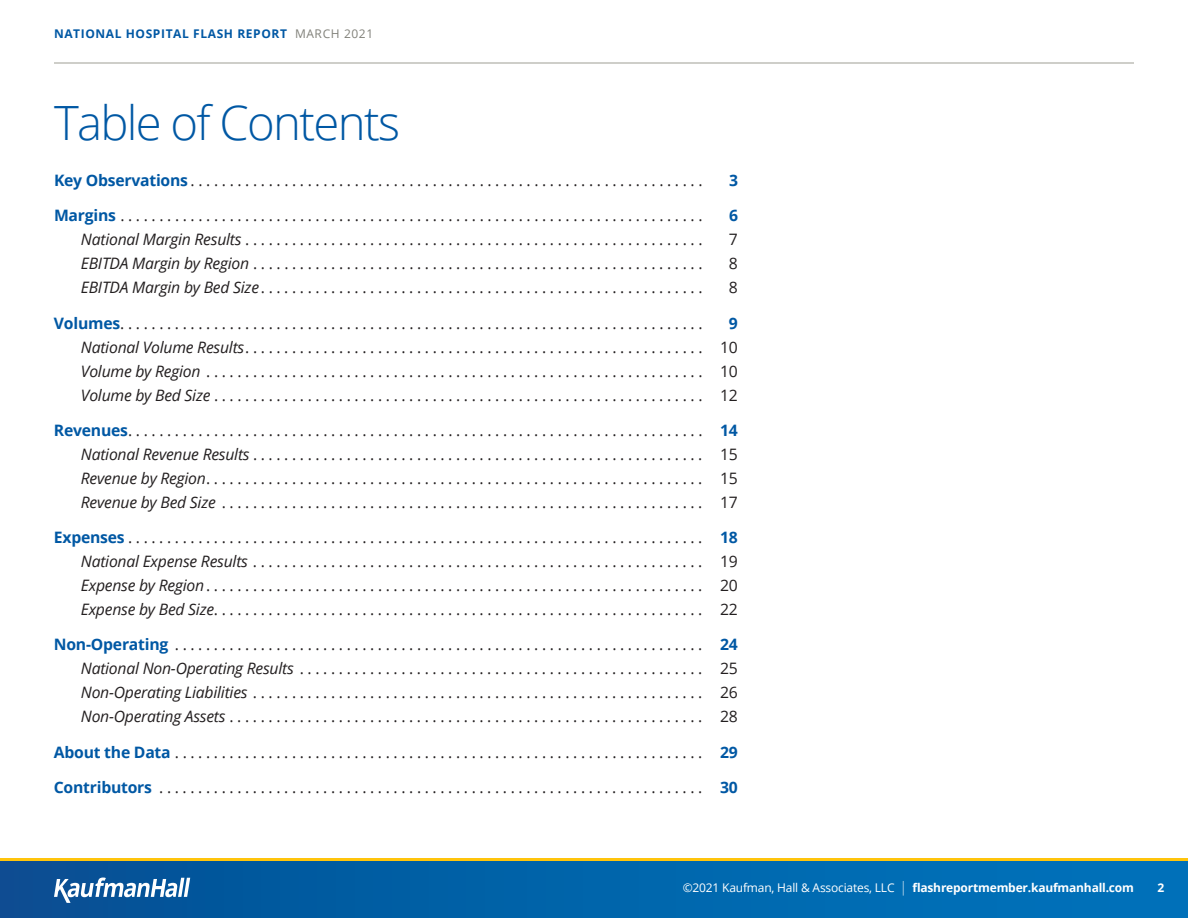
<style>
.page{position:relative;width:1188px;height:918px;background:#fff}
.page>*{position:absolute;margin:0;border:0;box-sizing:border-box;transform-origin:0 0}
.t1{font:300 47.25px "Open Sans";letter-spacing:-.035em;color:#0058a4}
.t2{font:15.75px/24px "Open Sans";letter-spacing:-.015em;color:#231f20;text-align:justify}
.t3{font:700 15.75px "Open Sans";color:#0058a4}
.t4{font:700 12px "Open Sans";letter-spacing:-.015em;color:#fff}
.t5{font:700 12px "Open Sans";letter-spacing:.05em;color:#0058a4}
.s1{font-weight:400;color:#81817a}
.s2{font-weight:700;color:#0058a4}
.s3{font-style:italic}
.s4{font-weight:400}
.s5{font-weight:300;font-size:14.4px}
</style>
<div class="page">
<div style="left:0;top:860px;width:1188px;height:58px;background:linear-gradient(to right,#055094,#0075be)"></div>
<hr style="left:54px;top:63px;width:1080px;height:1px;background:#9e9e95">
<hr style="left:0;top:858px;width:1188px;height:3px;background:#ffc40c">
<svg style="left:54px;top:878px;width:136px;height:25px"></svg>
<p class="t5" style="left:54px;top:26px;width:321px">NATIONAL H OSPITAL FLASH REPORT <span class="s1">March 2021</span></p>
<h1 class="t1" style="left:54px;top:90px;width:348px">Table of Contents</h1>
<p class="t2" style="left:54px;top:168px;width:650px"><span class="s2">Key Observations</span> . . . . . . . . . . . . . . . . . . . . . . . . . . . . . . . . . . . . . . . . . . . . . . . . . . . . . . . . . . . . . . . . . .</p>
<p class="t3" style="left:729px;top:169px;width:10px">3</p>
<p class="t2" style="left:54px;top:203px;width:650px"><span class="s2">Margins</span> . . . . . . . . . . . . . . . . . . . . . . . . . . . . . . . . . . . . . . . . . . . . . . . . . . . . . . . . . . . . . . . . . . . . . . . . . . .</p>
<p class="t3" style="left:729px;top:205px;width:10px">6</p>
<p class="t2" style="left:81px;top:227px;width:623px"><span class="s3">National Margin Results</span> . . . . . . . . . . . . . . . . . . . . . . . . . . . . . . . . . . . . . . . . . . . . . . . . . . . . . . . . . . .</p>
<p class="t2" style="left:729px;top:227px;width:11px">7</p>
<p class="t2" style="left:81px;top:251px;width:623px"><span class="s3">EBITDA Margin by Region</span> . . . . . . . . . . . . . . . . . . . . . . . . . . . . . . . . . . . . . . . . . . . . . . . . . . . . . . . . . .</p>
<p class="t2" style="left:729px;top:251px;width:11px">8</p>
<p class="t2" style="left:81px;top:275px;width:623px"><span class="s3">EBITDA Margin by Bed Size</span> . . . . . . . . . . . . . . . . . . . . . . . . . . . . . . . . . . . . . . . . . . . . . . . . . . . . . . . . .</p>
<p class="t2" style="left:729px;top:275px;width:11px">8</p>
<p class="t2" style="left:54px;top:311px;width:650px"><span class="s2">Volumes</span> . . . . . . . . . . . . . . . . . . . . . . . . . . . . . . . . . . . . . . . . . . . . . . . . . . . . . . . . . . . . . . . . . . . . . . . . . . .</p>
<p class="t2" style="left:81px;top:311px;width:659px;text-indent:648px"><span class="s2">9<br></span><span class="s3">National Volume Results</span> . . . . . . . . . . . . . . . . . . . . . . . . . . . . . . . . . . . . . . . . . . . . . . . . . . . . . . . . . . . 10<br><span class="s3">Volume by Region</span> . . . . . . . . . . . . . . . . . . . . . . . . . . . . . . . . . . . . . . . . . . . . . . . . . . . . . . . . . . . . . . . . 10<br><span class="s3">Volume by Bed Size</span> . . . . . . . . . . . . . . . . . . . . . . . . . . . . . . . . . . . . . . . . . . . . . . . . . . . . . . . . . . . . . . . 12</p>
<p class="t2" style="left:81px;top:418px;width:659px;text-indent:-27px"><span class="s2">Revenues</span> . . . . . . . . . . . . . . . . . . . . . . . . . . . . . . . . . . . . . . . . . . . . . . . . . . . . . . . . . . . . . . . . . . . . . . . . . . <span class="s2">14<br></span><span class="s3">National Revenue Results</span> . . . . . . . . . . . . . . . . . . . . . . . . . . . . . . . . . . . . . . . . . . . . . . . . . . . . . . . . . . 15<br><span class="s3">Revenue by Region</span> . . . . . . . . . . . . . . . . . . . . . . . . . . . . . . . . . . . . . . . . . . . . . . . . . . . . . . . . . . . . . . . . 15<br><span class="s3">Revenue by Bed Size</span> . . . . . . . . . . . . . . . . . . . . . . . . . . . . . . . . . . . . . . . . . . . . . . . . . . . . . . . . . . . . . . 17</p>
<p class="t2" style="left:81px;top:525px;width:659px;text-indent:-27px"><span class="s2">Expenses</span> . . . . . . . . . . . . . . . . . . . . . . . . . . . . . . . . . . . . . . . . . . . . . . . . . . . . . . . . . . . . . . . . . . . . . . . . . . <span class="s2">18<br></span><span class="s3">National Expense Results</span> . . . . . . . . . . . . . . . . . . . . . . . . . . . . . . . . . . . . . . . . . . . . . . . . . . . . . . . . . . 19<br><span class="s3">Expense by Region</span> . . . . . . . . . . . . . . . . . . . . . . . . . . . . . . . . . . . . . . . . . . . . . . . . . . . . . . . . . . . . . . . . 20<br><span class="s3">Expense by Bed Size</span> . . . . . . . . . . . . . . . . . . . . . . . . . . . . . . . . . . . . . . . . . . . . . . . . . . . . . . . . . . . . . . . 22</p>
<p class="t2" style="left:81px;top:632px;width:659px;text-indent:-27px"><span class="s2">Non-Operating</span> . . . . . . . . . . . . . . . . . . . . . . . . . . . . . . . . . . . . . . . . . . . . . . . . . . . . . . . . . . . . . . . . . . . . <span class="s2">24<br></span><span class="s3">National Non-Operating Results</span> . . . . . . . . . . . . . . . . . . . . . . . . . . . . . . . . . . . . . . . . . . . . . . . . . . . . 25<br><span class="s3">Non-Operating Liabilities</span> . . . . . . . . . . . . . . . . . . . . . . . . . . . . . . . . . . . . . . . . . . . . . . . . . . . . . . . . . . 26<br><span class="s3">Non-Operating Assets</span> . . . . . . . . . . . . . . . . . . . . . . . . . . . . . . . . . . . . . . . . . . . . . . . . . . . . . . . . . . . . . 28</p>
<p class="t2" style="left:54px;top:740px;width:686px"><span class="s2">About the Data</span> . . . . . . . . . . . . . . . . . . . . . . . . . . . . . . . . . . . . . . . . . . . . . . . . . . . . . . . . . . . . . . . . . . . . <span class="s2">29</span></p>
<p class="t2" style="left:54px;top:775px;width:686px"><span class="s2">Contributors</span> . . . . . . . . . . . . . . . . . . . . . . . . . . . . . . . . . . . . . . . . . . . . . . . . . . . . . . . . . . . . . . . . . . . . . . <span class="s2">30</span></p>
<p class="t4" style="left:683px;top:879px;width:453px"><span class="s4">©2021 Kaufman, Hall &amp; Associates, LLC</span> <span class="s5">|</span> flashreportmember.kaufmanhall.com</p>
<p class="t4" style="left:1158px;top:879px;width:8px">2</p>
</div>
